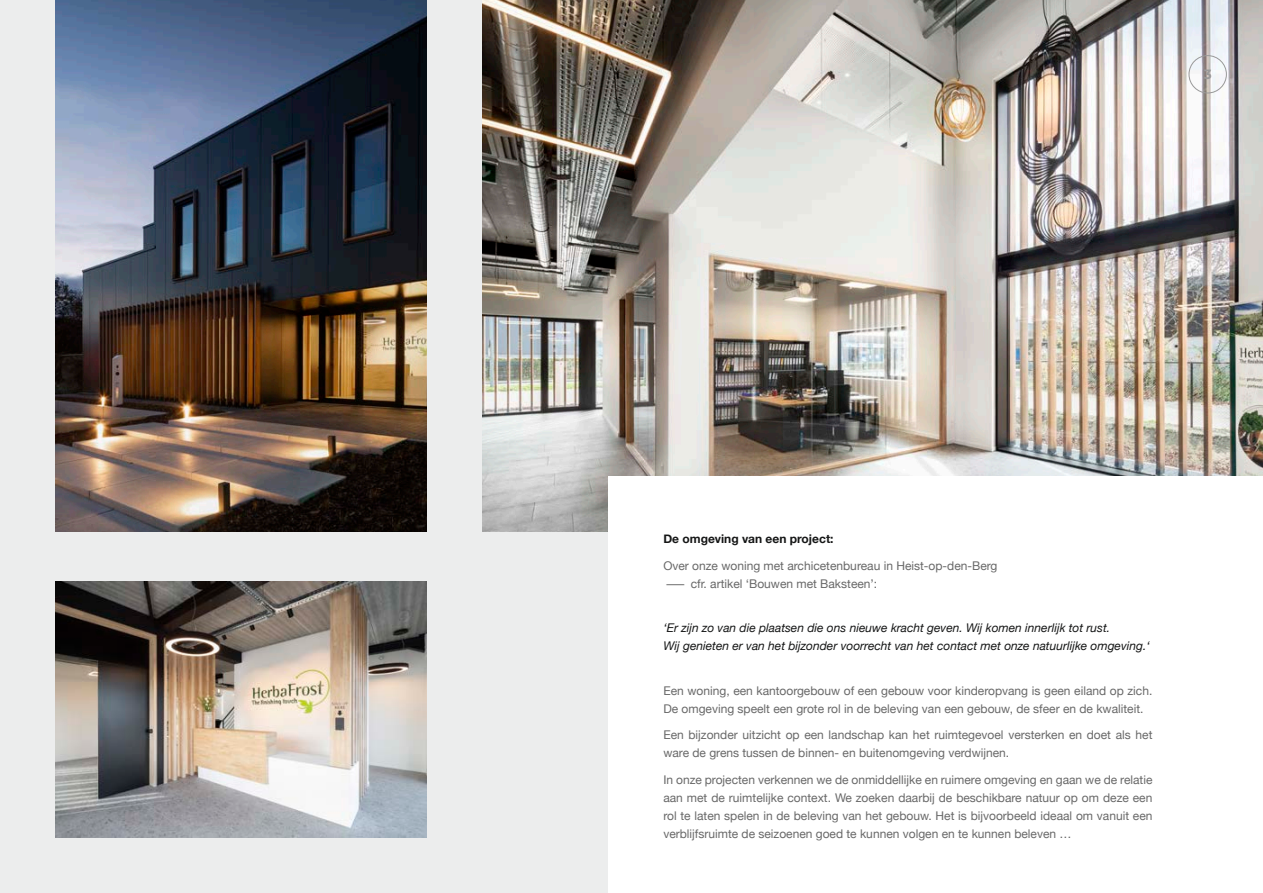
<style>
.page{position:relative;width:1263px;height:893px;background:#fff}
.page>*{position:absolute;margin:0;border:0;box-sizing:border-box;transform-origin:0 0}
.t1{font:700 13.5px "Montserrat";color:#999}
.t2{font:12px/18px "Helvetica Neue";color:#686868}
.t3{font:italic 12px/18px "Helvetica Neue";color:#151616}
.t4{font:12px "Helvetica Neue";color:#686868;scale:2 1}
.t5{font:700 12px "Helvetica Neue";color:#151616}
</style>
<div class="page">
<div style="left:0;top:0;width:608px;height:893px;background:#eceded"></div>
<img style="left:55px;top:0;width:372px;height:531px">
<img style="left:55px;top:582px;width:372px;height:256px">
<img style="left:482px;top:0;width:781px;height:531px">
<div style="left:608px;top:476px;width:655px;height:417px;background:#fff"></div>
<div style="left:1189px;top:55px;width:38px;height:38px;border:1px solid #999;border-radius:50%"></div>
<p class="t1" style="left:1204px;top:64px;width:9px">3</p>
<p class="t5" style="left:663px;top:530px;width:172px">De omgeving van een project:</p>
<p class="t2" style="left:663px;top:557px;width:335px">Over onze woning met archicetenbureau in Heist-op-den-Berg</p>
<p class="t4" style="left:663px;top:575px;width:108px">— cfr. artikel ‘Bouwen met Baksteen’:</p>
<p class="t3" style="left:663px;top:620px;width:488px">‘Er zijn zo van die plaatsen die ons nieuwe kracht geven. Wij komen innerlijk tot rust.<br>Wij genieten er van het bijzonder voorrecht van het contact met onze natuurlijke omgeving.‘</p>
<p class="t2" style="left:663px;top:682px;width:490px">Een woning, een kantoorgebouw of een gebouw voor kinderopvang is geen eiland op zich.<br>De omgeving speelt een grote rol in de beleving van een gebouw, de sfeer en de kwaliteit.</p>
<p class="t2" style="left:663px;top:727px;width:491px">Een bijzonder uitzicht op een landschap kan het ruimtegevoel versterken en doet als het ware de grens tussen de binnen- en buitenomgeving verdwijnen.</p>
<p class="t2" style="left:663px;top:771px;width:491px;text-align:justify">In onze projecten verkennen we de onmiddellijke en ruimere omgeving en gaan we de relatie aan met de ruimtelijke context. We zoeken daarbij de beschikbare natuur op om deze een rol te laten spelen in de beleving van het gebouw. Het is bijvoorbeeld ideaal om vanuit een verblijfsruimte de seizoenen goed te kunnen volgen en te kunnen beleven …</p>
</div>
